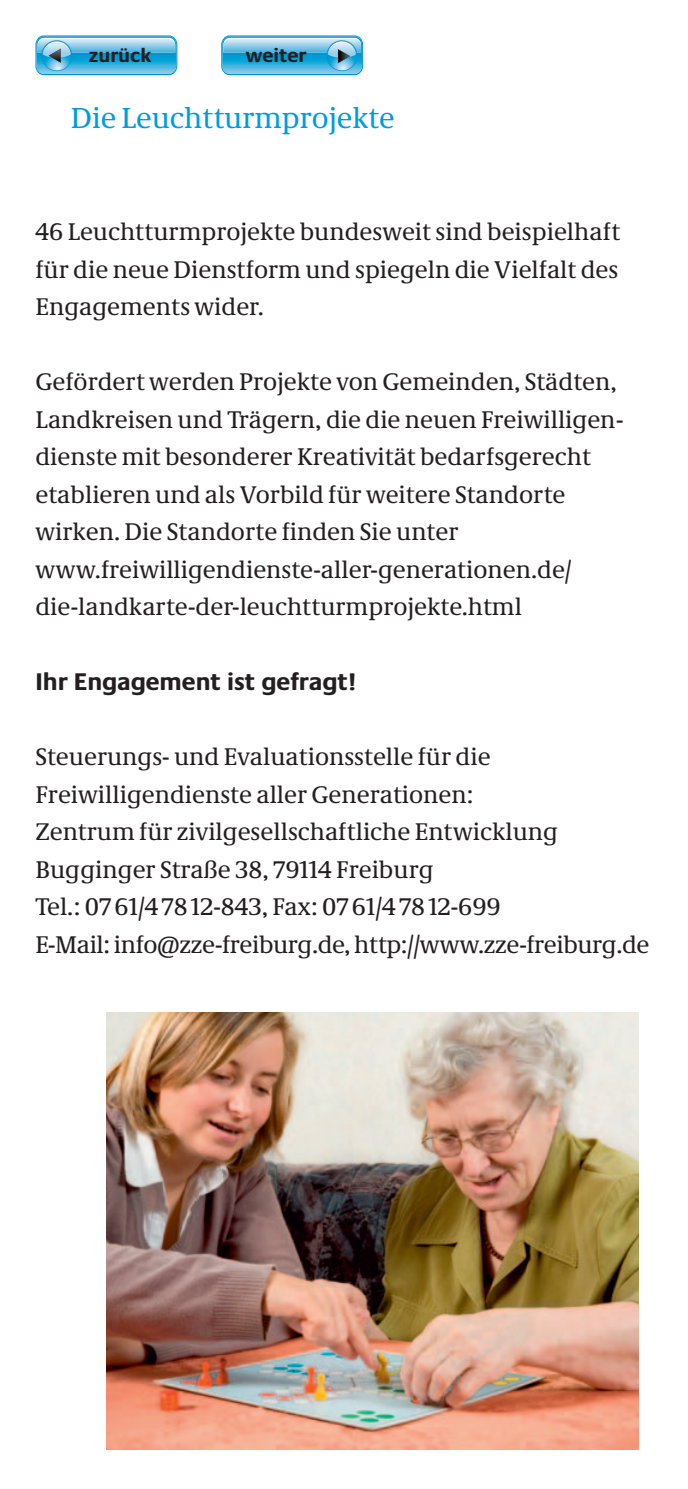
<style>
.page{position:relative;width:688px;height:1489px;background:#fff}
.page>*{position:absolute;margin:0;border:0;box-sizing:border-box;transform-origin:0 0}
.t1{font:30px "Neue Demos";color:#009cdd}
.t2{font:25px/37.5px "Neue Demos";color:#231f20}
.t3{font:700 25px "Neue Praxis";color:#231f20}
.t4{font:700 20px "Neue Praxis";color:#231f20}
</style>
<div class="page">
<img style="left:106px;top:1012px;width:532px;height:437px">
<svg style="left:35px;top:35px;width:142px;height:40px;background:#60bbe0"></svg>
<svg style="left:221px;top:35px;width:142px;height:40px;background:#5fbbe0"></svg>
<p class="t4" style="left:89px;top:43px;width:64px">zurück</p>
<p class="t4" style="left:246px;top:43px;width:62px">weiter</p>
<p class="t1" style="left:71px;top:99px;width:325px">Die Leuchtturmprojekte</p>
<p class="t2" style="left:35px;top:213px;width:586px;text-align:justify">46 Leuchtturmprojekte bundesweit sind beispielhaft für die neue Dienstform und spiegeln die Vielfalt des Engagements wider.</p>
<p class="t2" style="left:35px;top:363px;width:589px">Gefördert werden Projekte von Gemeinden, Städten, Landkreisen und Trägern, die die neuen Freiwilligen&shy;dienste mit besonderer Kreativität bedarfsgerecht etablieren und als Vorbild für weitere Standorte wirken. Die Standorte finden Sie unter www.freiwilligendienste-aller-generationen.de/ die-landkarte-der-leuchtturmprojekte.html</p>
<p class="t3" style="left:35px;top:666px;width:323px">Ihr Engagement ist gefragt!</p>
<p class="t2" style="left:35px;top:738px;width:615px">Steuerungs- und Evaluationsstelle für die Freiwilligendienste aller Generationen:<br>Zentrum für zivilgesellschaftliche Entwicklung Bugginger Straße 38, 79114 Freiburg<br>Tel.: 07 61/4 78 12-843, Fax: 07 61/4 78 12-699<br>E-Mail: info@zze-freiburg.de, http://www.zze-freiburg.de</p>
</div>
